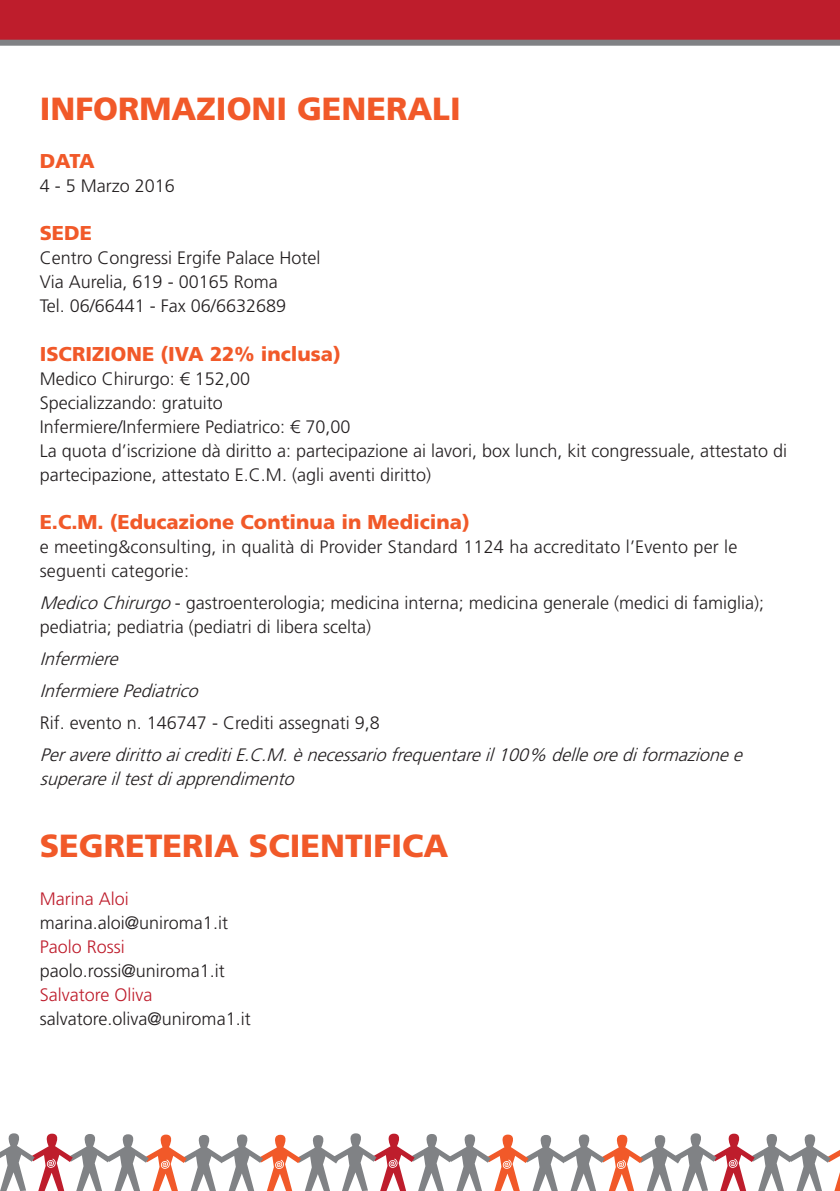
<style>
.page{position:relative;width:840px;height:1191px;background:#fff}
.page>*{position:absolute;margin:0;border:0;box-sizing:border-box;transform-origin:0 0}
.t1{font:900 32px "Frutiger LT Std";color:#f15929}
.t2{font:900 20px "Frutiger LT Std";color:#f15929}
.t3{font:300 18px/24px "Frutiger LT Std";color:#231f20}
.t4{font:italic 300 18px/32px "Frutiger LT Std";color:#231f20}
.t5{font:300 18px "Frutiger LT Std";color:#be1d2c}
.s1{font-style:italic}
</style>
<div class="page">
<svg style="left:0;top:1133px;width:839px;height:58px"></svg>
<div style="left:0;top:0;width:839px;height:40px;background:#be1d2c"></div>
<div style="left:0;top:40px;width:839px;height:6px;background:#808285"></div>
<h1 class="t1" style="left:40px;top:90px;width:304px">INFORMAZIONI GENER</h1>
<h1 class="t1" style="left:407px;top:90px;width:55px">ALI</h1>
<p class="t2" style="left:40px;top:149px;width:56px">D ATA</p>
<p class="t3" style="left:40px;top:174px;width:137px">4 - 5 Marzo 2016</p>
<p class="t2" style="left:40px;top:221px;width:26px">SEDE</p>
<p class="t3" style="left:40px;top:246px;width:282px">Centro Congressi Ergife Palace Hotel<br>Via Aurelia, 619 - 00165 Roma<br>Tel. 06/66441 - Fax 06/6632689</p>
<p class="t2" style="left:40px;top:341px;width:87px">ISCRIZIONE</p>
<p class="t2" style="left:160px;top:341px;width:182px">(IVA 22% inclusa)</p>
<p class="t3" style="left:40px;top:366px;width:748px">Medico Chirurgo: € 152,00<br>Specializzando: gratuito<br>Infermiere/Infermiere Pediatrico: € 70,00<br>La quota d’iscrizione dà diritto a: partecipazione ai lavori, box lunch, kit congressuale, attestato di partecipazione, attestato E.C.M. (agli aventi diritto)</p>
<p class="t2" style="left:40px;top:509px;width:431px">E.C.M. (Educazione Continua in Medicina)</p>
<p class="t3" style="left:40px;top:534px;width:698px">e meeting&amp;consulting, in qualità di Provider Standard 1124 ha accreditato l’Evento per le seguenti categorie:</p>
<p class="t3" style="left:40px;top:590px;width:725px"><span class="s1">MedicoChirurgo</span>- gastroenterologia; medicina interna; medicina generale (medici di famiglia); pediatria; pediatria (pediatri di libera scelta)</p>
<p class="t4" style="left:40px;top:642px;width:165px">Infermiere<br>InfermierePediatrico</p>
<p class="t3" style="left:40px;top:710px;width:341px">Rif. evento n. 146747 - Crediti assegnati 9,8</p>
<p class="t4" style="left:40px;top:742px;width:709px;line-height:24px">PeraveredirittoaicreditiE.C.M.ènecessariofrequentareil100% delleorediformazionee superareiltestdiapprendimento</p>
<h1 class="t1" style="left:40px;top:826px;width:410px">SEGRETERIA SCIENTIFICA</h1>
<p class="t5" style="left:40px;top:888px;width:91px">Marina Aloi</p>
<p class="t3" style="left:40px;top:910px;width:190px">marina.aloi@uniroma1.it</p>
<p class="t5" style="left:40px;top:936px;width:87px">Paolo Rossi</p>
<p class="t3" style="left:40px;top:958px;width:186px">paolo.rossi@uniroma1.it</p>
<p class="t5" style="left:40px;top:984px;width:114px">Salvatore Oliva</p>
<p class="t3" style="left:40px;top:1006px;width:212px">salvatore.oliva@uniroma1.it</p>
</div>
